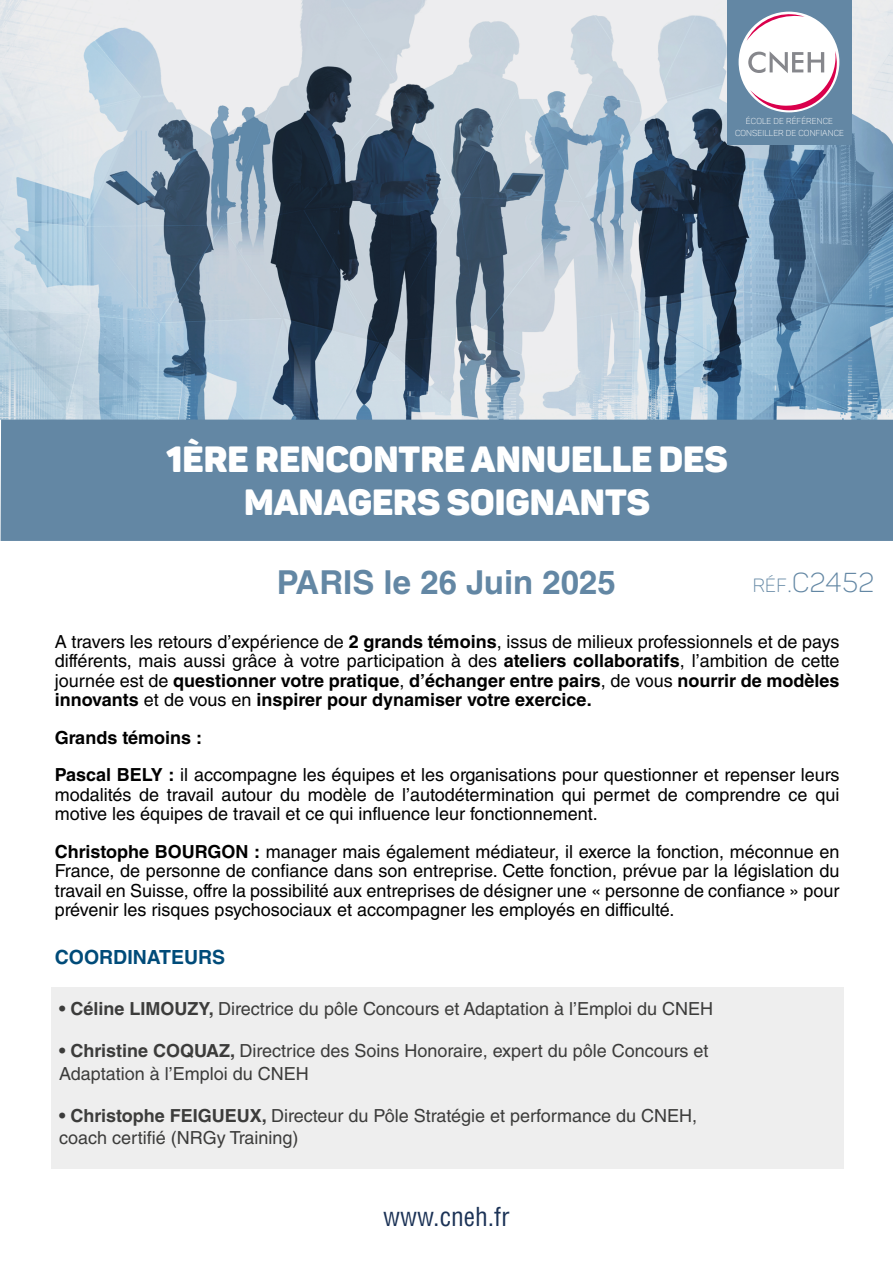
<style>
.page{position:relative;width:893px;height:1263px;background:#fff}
.page>*{position:absolute;margin:0;border:0;box-sizing:border-box;transform-origin:0 0}
.t1{font:36px/43.2px "Panton Black Caps";color:#fff;text-align:center}
.t2{font:700 33px "Helvetica LT Std";color:#6387a4}
.t3{font:27px "Panton Light Caps";letter-spacing:.02em;color:#6387a4}
.t4{font:condensed 25.5px "Helvetica LT Std";color:#1b3256}
.t5{font:700 19.5px "Helvetica LT Std";color:#004b79}
.t6{font:18px/19.5px "Helvetica LT Std";color:#000;text-align:justify}
.t7{font:18px/22.5px "Helvetica LT Std";color:#3c3c3b}
.t8{font:8.55px/11.9px "Panton Light Caps";letter-spacing:.01em;color:#fff;text-align:center}
.s1{font-size:18.9px}
.s2{font-weight:700}
</style>
<div class="page">
<img style="left:0;top:0;width:893px;height:420px">
<div style="left:51px;top:987px;width:792px;height:182px;background:#eee"></div>
<div style="left:1px;top:420px;width:892px;height:121px;background:#6387a4"></div>
<div style="left:727px;top:0;width:124px;height:144px;background:#6387a4"></div>
<div style="left:739px;top:12px;width:100px;height:100px;background:#fff;border-radius:50%"></div>
<svg style="left:746px;top:13px;width:59px;height:28px"></svg>
<svg style="left:748px;top:51px;width:89px;height:61px"></svg>
<p class="t8" style="left:735px;top:115px;width:110px">ÉCOLE DE RÉFÉRENCE<br>CONSEILLER DE CONFIANCE</p>
<h1 class="t1" style="left:166px;top:437px;width:563px">1ÈRE RENCONTRE ANNUELLE DES<br>MANAGERS SOIGNANTS</h1>
<h2 class="t2" style="left:277px;top:562px;width:341px">PARIS le 26 Juin 2025</h2>
<h3 class="t3" style="left:753px;top:566px;width:123px"><span class="s1">réf</span>.C2452</h3>
<p class="t6" style="left:55px;top:632px;width:786px">A travers les retours d’expérience de <span class="s2">2 grands témoins</span>, issus de milieux professionnels et de pays différents, mais aussi grâce à votre participation à des <span class="s2">ateliers collaboratifs</span>, l’ambition de cette journée est de <span class="s2">questionner votre pratique</span>, <span class="s2">d’échanger entre pairs</span>, de vous <span class="s2">nourrir de modèles innovants</span> et de vous en <span class="s2">inspirer pour dynamiser votre exercice.</span></p>
<p class="t6" style="left:55px;top:719px;width:786px;line-height:37.5px"><span class="s2">Grands témoins :<br>Pascal BELY :</span> il accompagne les équipes et les organisations pour questionner et repenser leurs</p>
<p class="t6" style="left:55px;top:785px;width:786px">modalités de travail autour du modèle de l’autodétermination qui permet de comprendre ce qui motive les équipes de travail et ce qui influence leur fonctionnement.</p>
<p class="t6" style="left:55px;top:842px;width:786px"><span class="s2">Christophe BOURGON :</span> manager mais également médiateur, il exerce la fonction, méconnue en France, de personne de confiance dans son entreprise. Cette fonction, prévue par la législation du travail en Suisse, offre la possibilité aux entreprises de désigner une « personne de confiance » pour prévenir les risques psychosociaux et accompagner les employés en difficulté.</p>
<p class="t5" style="left:55px;top:945px;width:172px">COORDINATEURS</p>
<p class="t7" style="left:59px;top:998px;width:655px"><span class="s2">• Céline LIMOUZY,</span> Directrice du pôle Concours et Adaptation à l’Emploi du CNEH</p>
<p class="t7" style="left:59px;top:1040px;width:651px"><span class="s2">• Christine COQUAZ,</span> Directrice des Soins Honoraire, expert du pôle Concours et<br>Adaptation à l’Emploi du CNEH</p>
<p class="t7" style="left:59px;top:1104px;width:639px"><span class="s2">• Christophe FEIGUEUX,</span> Directeur du Pôle Stratégie et performance du CNEH, coach certifié (NRGy Training)</p>
<h3 class="t4" style="left:383px;top:1201px;width:128px">www.cneh.fr</h3>
</div>
